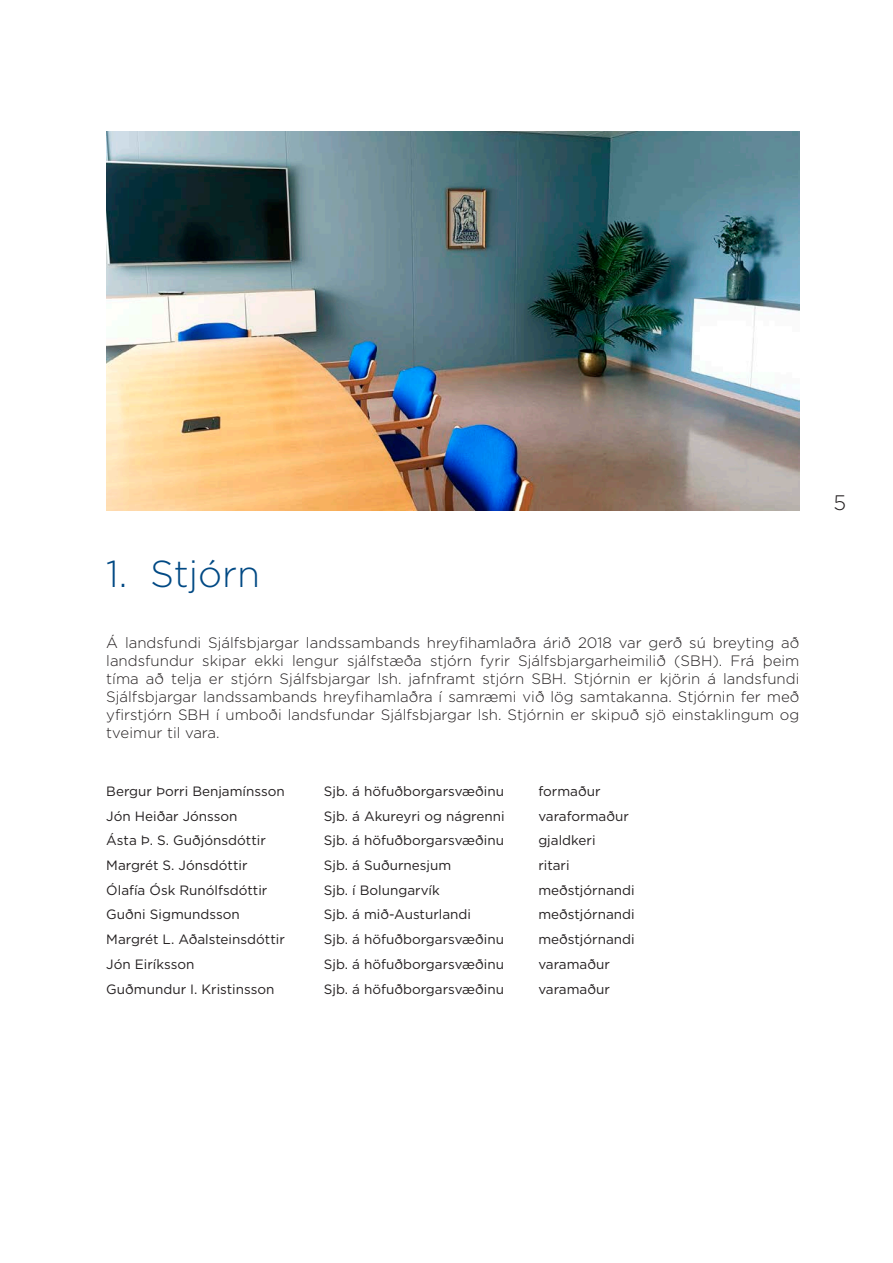
<style>
.page{position:relative;width:893px;height:1263px;background:#fff}
.page>*{position:absolute;margin:0;border:0;box-sizing:border-box;transform-origin:0 0}
.Fyrirsogn{font:300 37.5px "Gotham";color:#014984}
.t1{font:300 21px "Gotham";color:#231f20}
.Inngangur{font:300 15px/18px "Gotham";color:#231f20;text-align:justify}
.Meginmal{font:13.5px "Gotham";color:#231f20}
</style>
<div class="page">
<img style="left:106px;top:132px;width:693px;height:379px">
<p class="Fyrirsogn" style="left:106px;top:550px;width:155px">1. Stjórn</p>
<p class="Inngangur" style="left:106px;top:633px;width:695px">Á landsfundi Sjálfsbjargar landssambands hreyfihamlaðra árið 2018 var gerð sú breyting að landsfundur skipar ekki lengur sjálfstæða stjórn fyrir Sjálfsbjargarheimilið (SBH). Frá þeim tíma að telja er stjórn Sjálfsbjargar lsh. jafnframt stjórn SBH. Stjórnin er kjörin á landsfundi Sjálfsbjargar landssambands hreyfihamlaðra í samræmi við lög samtakanna. Stjórnin fer með yfirstjórn SBH í umboði landsfundar Sjálfsbjargar lsh. Stjórnin er skipuð sjö einstaklingum og tveimur til vara.</p>
<p class="Meginmal" style="left:106px;top:782px;width:180px">Bergur Þorri Benjamínsson</p>
<p class="Meginmal" style="left:324px;top:782px;width:182px">Sjb. á höfuðborgarsvæðinu</p>
<p class="Meginmal" style="left:538px;top:782px;width:64px">formaður</p>
<p class="Meginmal" style="left:106px;top:807px;width:133px">Jón Heiðar Jónsson</p>
<p class="Meginmal" style="left:324px;top:807px;width:182px">Sjb. á Akureyri og nágrenni</p>
<p class="Meginmal" style="left:538px;top:807px;width:92px">varaformaður</p>
<p class="Meginmal" style="left:106px;top:832px;width:161px">Ásta Þ. S. Guðjónsdóttir</p>
<p class="Meginmal" style="left:324px;top:832px;width:182px">Sjb. á höfuðborgarsvæðinu</p>
<p class="Meginmal" style="left:538px;top:832px;width:59px">gjaldkeri</p>
<p class="Meginmal" style="left:106px;top:857px;width:143px">Margrét S. Jónsdóttir</p>
<p class="Meginmal" style="left:324px;top:857px;width:129px">Sjb. á Suðurnesjum</p>
<p class="Meginmal" style="left:538px;top:857px;width:33px">ritari</p>
<p class="Meginmal" style="left:106px;top:881px;width:163px">Ólafía Ósk Runólfsdóttir</p>
<p class="Meginmal" style="left:324px;top:881px;width:118px">Sjb. í Bolungarvík</p>
<p class="Meginmal" style="left:538px;top:881px;width:98px">meðstjórnandi</p>
<p class="Meginmal" style="left:106px;top:906px;width:135px">Guðni Sigmundsson</p>
<p class="Meginmal" style="left:324px;top:906px;width:149px">Sjb. á mið-Austurlandi</p>
<p class="Meginmal" style="left:538px;top:906px;width:98px">meðstjórnandi</p>
<p class="Meginmal" style="left:106px;top:931px;width:180px">Margrét L. Aðalsteinsdóttir</p>
<p class="Meginmal" style="left:324px;top:931px;width:182px">Sjb. á höfuðborgarsvæðinu</p>
<p class="Meginmal" style="left:538px;top:931px;width:98px">meðstjórnandi</p>
<p class="Meginmal" style="left:106px;top:955px;width:90px">Jón Eiríksson</p>
<p class="Meginmal" style="left:324px;top:955px;width:182px">Sjb. á höfuðborgarsvæðinu</p>
<p class="Meginmal" style="left:538px;top:955px;width:73px">varamaður</p>
<p class="Meginmal" style="left:106px;top:980px;width:170px">Guðmundur I. Kristinsson</p>
<p class="Meginmal" style="left:324px;top:980px;width:182px">Sjb. á höfuðborgarsvæðinu</p>
<p class="Meginmal" style="left:538px;top:980px;width:73px">varamaður</p>
<h2 class="t1" style="left:833px;top:489px;width:14px">5</h2>
</div>
